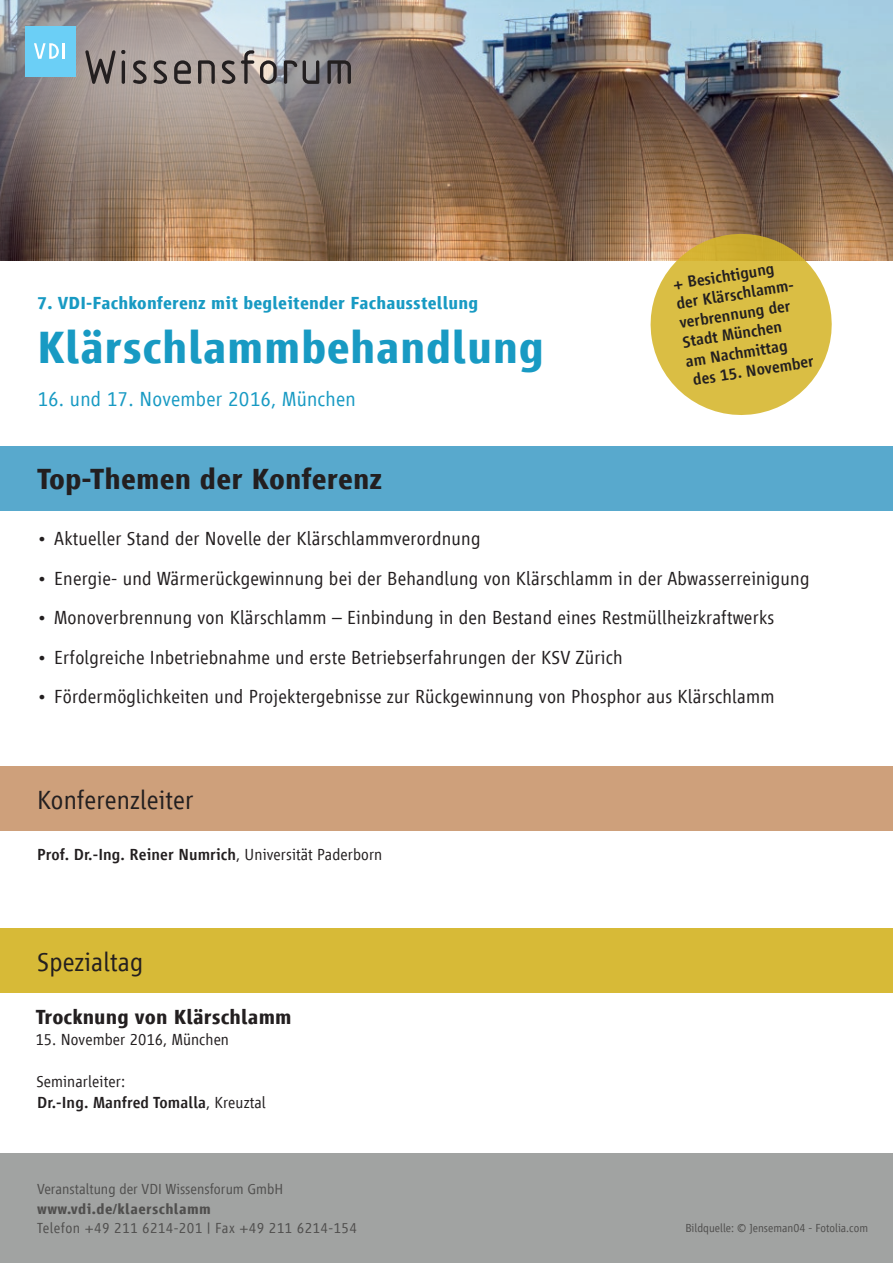
<style>
.page{position:relative;width:893px;height:1263px;background:#fff}
.page>*{position:absolute;margin:0;border:0;box-sizing:border-box;transform-origin:0 0}
.t1{font:700 46.5px "Vialog LT";letter-spacing:.01em;color:#189ac3}
.t2{font:700 30px "Vialog LT";letter-spacing:.005em;color:#231f20}
.t3{font:300 27px "Vialog LT";letter-spacing:.005em;color:#231f20}
.t4{font:300 21px "Vialog LT";letter-spacing:.01em;color:#189ac3}
.t5{font:700 21px "Vialog LT";letter-spacing:.005em;color:#231f20}
.t6{font:300 19.5px "Vialog LT";letter-spacing:.01em;color:#231f20}
.t7{font:700 18px "Vialog LT";letter-spacing:.01em;color:#189ac3}
.t8{font:500 16.5px/19.5px "Vialog LT";letter-spacing:.005em;color:#231f20}
.t9{font:300 16.5px/21px "Vialog LT";letter-spacing:.005em;color:#231f20}
.t10{font:300 15px "Vialog LT";letter-spacing:.025em;color:#504f4e}
.t11{font:300 15px "Vialog LT";color:#504f4e}
.t12{font:700 15px "Vialog LT";letter-spacing:.025em;color:#504f4e}
.t13{font:300 12px "Vialog LT";color:#504f4e}
.s1{font-weight:300}
.s2{font-weight:500}
</style>
<div class="page">
<div style="left:0;top:446px;width:893px;height:65px;background:#58a9cd"></div>
<div style="left:0;top:928px;width:893px;height:65px;background:#d7ba37"></div>
<div style="left:0;top:766px;width:893px;height:64px;background:#cea07b"></div>
<div style="left:0;top:1153px;width:893px;height:110px;background:#a1a3a2"></div>
<img style="left:573px;top:0;width:320px;height:260px">
<img style="left:0;top:0;width:573px;height:261px">
<svg style="left:85px;top:49px;width:40px;height:35px"></svg>
<svg style="left:133px;top:60px;width:14px;height:24px"></svg>
<svg style="left:154px;top:60px;width:13px;height:24px"></svg>
<svg style="left:174px;top:60px;width:17px;height:24px"></svg>
<svg style="left:198px;top:60px;width:17px;height:24px"></svg>
<svg style="left:222px;top:50px;width:32px;height:34px"></svg>
<svg style="left:260px;top:60px;width:17px;height:24px"></svg>
<svg style="left:284px;top:60px;width:13px;height:24px"></svg>
<svg style="left:303px;top:60px;width:16px;height:24px"></svg>
<svg style="left:327px;top:60px;width:24px;height:24px"></svg>
<div style="left:25px;top:26px;width:50px;height:50px;background:#6bcff6"></div>
<svg style="left:34px;top:43px;width:31px;height:16px"></svg>
<svg style="left:644px;top:227px;width:194px;height:188px"></svg>
<p class="t7" style="left:37px;top:293px;width:443px">7. VDI-Fachkonferenz mit begleitender Fachausstellung</p>
<h1 class="t1" style="left:37px;top:322px;width:508px">Klärschlammbehandlung</h1>
<p class="t4" style="left:37px;top:387px;width:320px">16. und 17. November 2016, München</p>
<h2 class="t2" style="left:37px;top:463px;width:346px">Top-Themen der Konferenz</h2>
<p class="t8" style="left:672px;top:275px;width:128px;rotate:-9deg">+ Besichtigung der Klärschlamm&shy;verbrennung der<br>Stadt München<br>am Nachmittag des 15. November</p>
<p class="t6" style="left:37px;top:528px;width:445px">• Aktueller Stand der Novelle der Klärschlammverordnung</p>
<p class="t6" style="left:37px;top:568px;width:774px">• Energie- und Wärmerückgewinnung bei der Behandlung von Klärschlamm in der Abwasserreinigung</p>
<p class="t6" style="left:37px;top:607px;width:739px">• Monoverbrennung von Klärschlamm – Einbindung in den Bestand eines Restmüllheizkraftwerks</p>
<p class="t6" style="left:37px;top:647px;width:587px">• Erfolgreiche Inbetriebnahme und erste Betriebserfahrungen der KSV Zürich</p>
<p class="t6" style="left:37px;top:686px;width:739px">• Fördermöglichkeiten und Projektergebnisse zur Rückgewinnung von Phosphor aus Klärschlamm</p>
<h3 class="t3" style="left:37px;top:785px;width:158px">Konferenzleiter</h3>
<p class="t8" style="left:37px;top:844px;width:347px">Prof. Dr.-Ing. Reiner Numrich<span class="s1">, Universität Paderborn</span></p>
<h3 class="t3" style="left:37px;top:947px;width:107px">Spezialtag</h3>
<p class="t5" style="left:36px;top:1006px;width:257px">Trocknung von Klärschlamm</p>
<p class="t9" style="left:35px;top:1029px;width:195px">15. November 2016, München</p>
<p class="t9" style="left:36px;top:1071px;width:231px">Seminarleiter:<br><span class="s2">Dr.-Ing. Manfred Tomalla</span>, Kreuztal</p>
<p class="t11" style="left:37px;top:1181px;width:247px">Veranstaltung der VDI Wissensforum GmbH</p>
<p class="t12" style="left:37px;top:1200px;width:175px">www.vdi.de/klaerschlamm</p>
<p class="t10" style="left:37px;top:1220px;width:321px">Telefon +49 211 6214-201 | Fax +49 211 6214-154</p>
<p class="t13" style="left:685px;top:1221px;width:184px">Bildquelle: © Jenseman04 - Fotolia.com</p>
</div>
